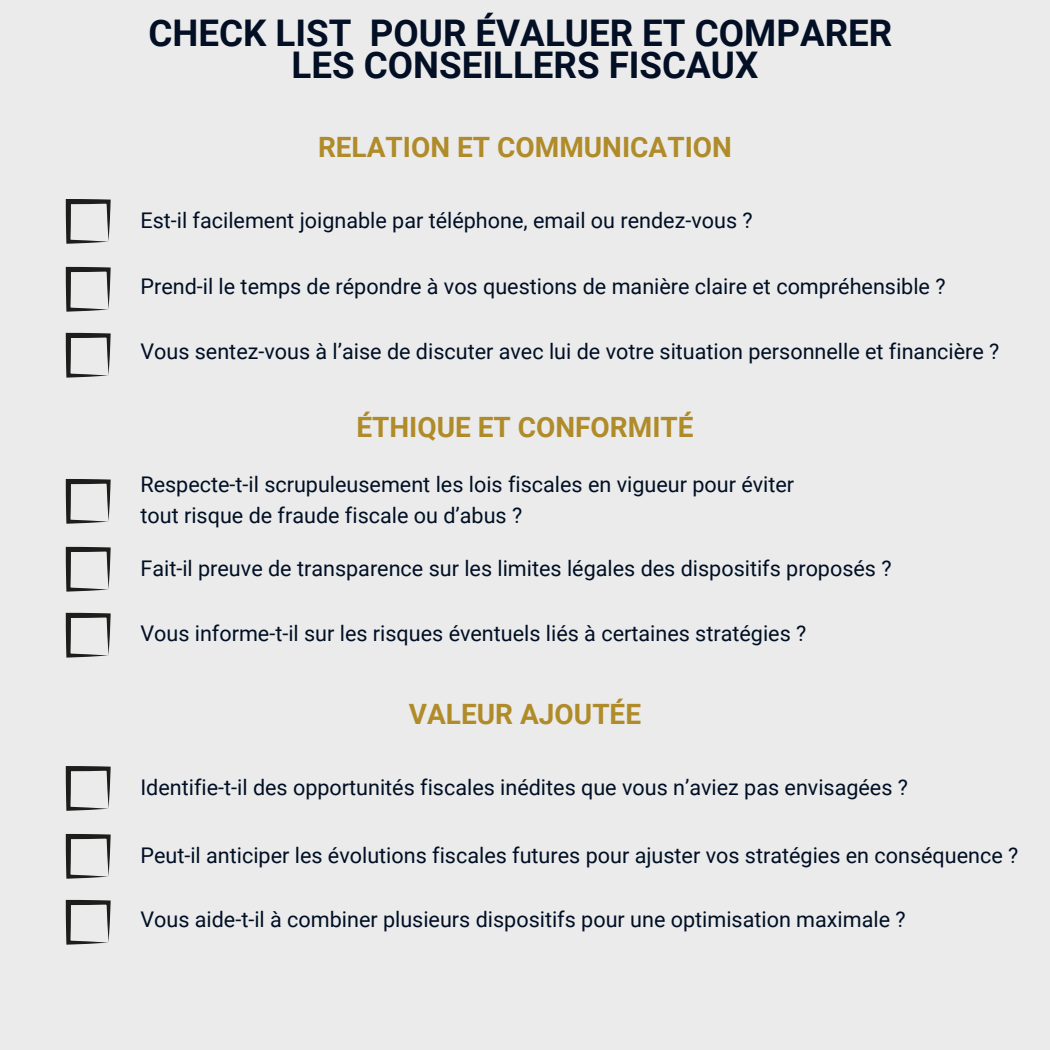
<style>
.page{position:relative;width:1050px;height:1050px;background:#ebebeb}
.page>*{position:absolute;margin:0;border:0;box-sizing:border-box;transform-origin:0 0}
.t1{font:700 36.75px/31.5px "Roboto";color:#030f24;text-align:center}
.t2{font:700 28px "Roboto";color:#b08b29}
.t3{font:21.53px "Roboto";color:#000f24}
</style>
<div class="page">
<svg style="left:66px;top:199px;width:45px;height:45px"></svg>
<svg style="left:66px;top:267px;width:45px;height:45px"></svg>
<svg style="left:66px;top:333px;width:45px;height:44px"></svg>
<svg style="left:66px;top:479px;width:45px;height:45px"></svg>
<svg style="left:66px;top:547px;width:45px;height:45px"></svg>
<svg style="left:66px;top:613px;width:45px;height:44px"></svg>
<svg style="left:66px;top:766px;width:45px;height:45px"></svg>
<svg style="left:66px;top:834px;width:45px;height:45px"></svg>
<svg style="left:66px;top:900px;width:45px;height:45px"></svg>
<h1 class="t1" style="left:148px;top:18px;width:745px">CHECK LIST POUR ÉVALUER ET COMPARER<br>LES CONSEILLERS FISCAUX</h1>
<h2 class="t2" style="left:318px;top:131px;width:415px">RELATION ET COMMUNICATION</h2>
<p class="t3" style="left:140px;top:208px;width:614px">Est-il facilement joignable par téléphone, email ou rendez-vous ?</p>
<p class="t3" style="left:140px;top:274px;width:807px">Prend-il le temps de répondre à vos questions de manière claire et compréhensible ?</p>
<p class="t3" style="left:140px;top:339px;width:861px">Vous sentez-vous à l’aise de discuter avec lui de votre situation personnelle et financière ?</p>
<p class="t2" style="left:356px;top:411px;width:339px">ÉTHIQUE ET CONFORMITÉ</p>
<h2 class="t3" style="left:140px;top:472px;width:655px">Respecte-t-il scrupuleusement les lois fiscales en vigueur pour éviter</h2>
<p class="t3" style="left:140px;top:503px;width:383px">tout risque de fraude fiscale ou d’abus ?</p>
<p class="t3" style="left:140px;top:556px;width:753px">Fait-il preuve de transparence sur les limites légales des dispositifs proposés ?</p>
<p class="t3" style="left:140px;top:621px;width:667px">Vous informe-t-il sur les risques éventuels liés à certaines stratégies ?</p>
<p class="t2" style="left:409px;top:698px;width:234px">VALEUR AJOUTÉE</p>
<p class="t3" style="left:140px;top:775px;width:769px">Identifie-t-il des opportunités fiscales inédites que vous n’aviez pas envisagées ?</p>
<h2 class="t3" style="left:140px;top:843px;width:879px">Peut-il anticiper les évolutions fiscales futures pour ajuster vos stratégies en conséquence ?</h2>
<p class="t3" style="left:140px;top:907px;width:767px">Vous aide-t-il à combiner plusieurs dispositifs pour une optimisation maximale ?</p>
</div>
